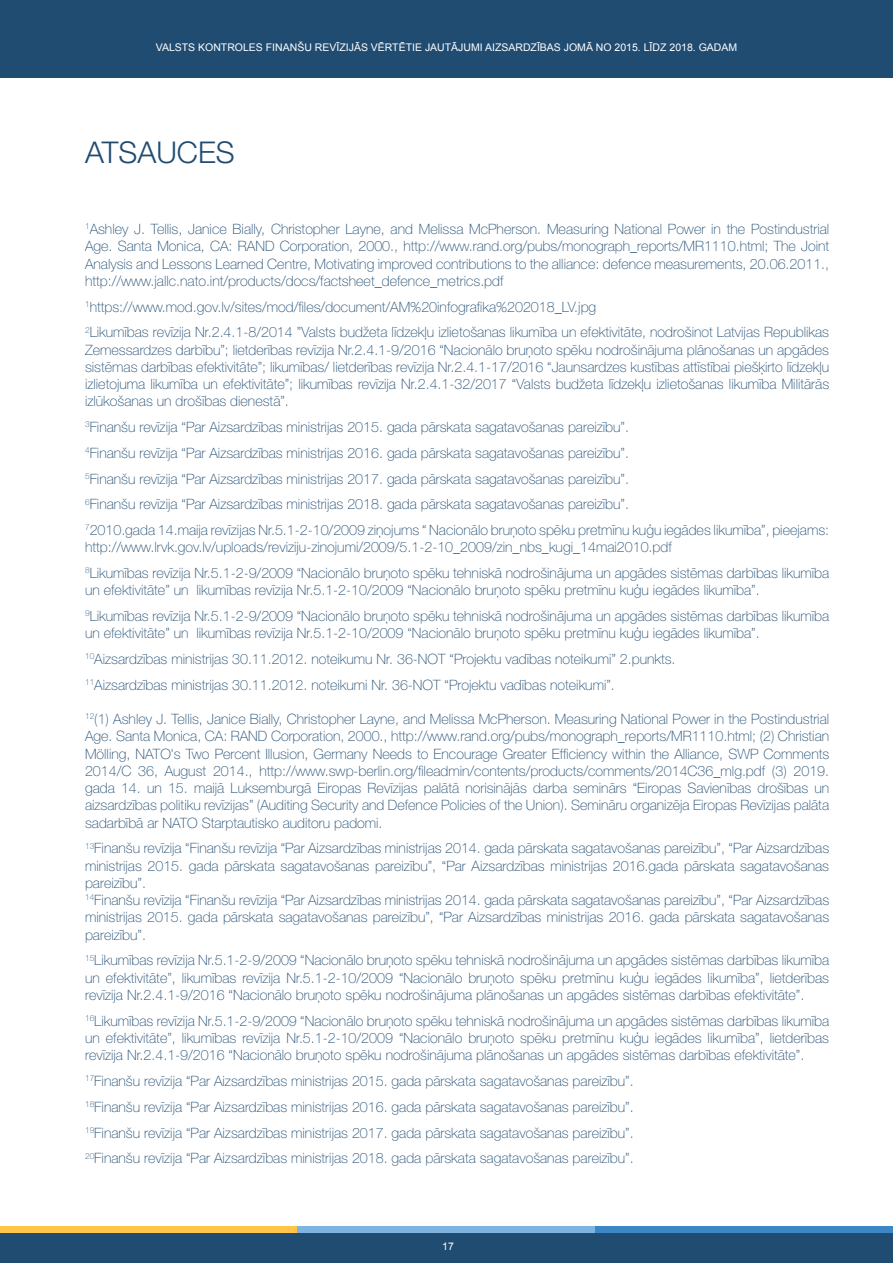
<style>
.page{position:relative;width:893px;height:1263px;background:#fff}
.page>*{position:absolute;margin:0;border:0;box-sizing:border-box;transform-origin:0 0}
.t1{font:300 30px "Helvetica Neue LT Pro";color:#204c72}
.t2{font:100 14.25px/17.2px "Helvetica Neue LT Pro";color:#204c72;text-align:justify}
.t3{font:10.5px "Arial";color:#fff}
</style>
<div class="page">
<div style="left:0;top:0;width:893px;height:78px;background:#204c72"></div>
<div style="left:0;top:1226px;width:893px;height:37px;background:#204c72"></div>
<div style="left:0;top:1226px;width:297px;height:6px;background:#ffc54b"></div>
<div style="left:297px;top:1226px;width:298px;height:6px;background:#7fb3e0"></div>
<div style="left:595px;top:1226px;width:298px;height:6px;background:#3d87c7"></div>
<p class="t3" style="left:156px;top:41px;width:583px">VALSTS KONTROLES FINANŠU REVĪZIJĀS VĒRTĒTIE JAUTĀJUMI AIZSARDZĪBAS JOMĀ NO 2015. LĪDZ 2018. GADAM</p>
<h1 class="t1" style="left:85px;top:134px;width:151px">ATSAUCES</h1>
<p class="t2" style="left:85px;top:220px;width:746px"><sup>1</sup>Ashley J. Tellis, Janice Bially, Christopher Layne, and Melissa McPherson. Measuring National Power in the Postindustrial Age. Santa Monica, CA: RAND Corporation, 2000., http://www.rand.org/pubs/monograph_reports/MR1110.html; The Joint Analysis and Lessons Learned Centre, Motivating improved contributions to the alliance: defence measurements, 20.06.2011., http://www.jallc.nato.int/products/docs/factsheet_defence_metrics.pdf</p>
<p class="t2" style="left:85px;top:294px;width:746px;line-height:25.8px"><sup>1</sup>https://www.mod.gov.lv/sites/mod/files/document/AM%20infografika%202018_LV.jpg<br><sup>2</sup>Likumības revīzija Nr.2.4.1-8/2014 ”Valsts budžeta līdzekļu izlietošanas likumība un efektivitāte, nodrošinot Latvijas Republikas</p>
<p class="t2" style="left:85px;top:341px;width:746px">Zemessardzes darbību”; lietderības revīzija Nr.2.4.1-9/2016 “Nacionālo bruņoto spēku nodrošinājuma plānošanas un apgādes sistēmas darbības efektivitāte”; likumības/ lietderības revīzija Nr.2.4.1-17/2016 “Jaunsardzes kustības attīstībai piešķirto līdzekļu izlietojuma likumība un efektivitāte”; likumības revīzija Nr.2.4.1-32/2017 “Valsts budžeta līdzekļu izlietošanas likumība Militārās izlūkošanas un drošības dienestā”.</p>
<p class="t2" style="left:85px;top:414px;width:746px;line-height:25.8px;text-align:left"><sup>3</sup>Finanšu revīzija “Par Aizsardzības ministrijas 2015. gada pārskata sagatavošanas pareizību”.<br><sup>4</sup>Finanšu revīzija “Par Aizsardzības ministrijas 2016. gada pārskata sagatavošanas pareizību”.<br><sup>5</sup>Finanšu revīzija “Par Aizsardzības ministrijas 2017. gada pārskata sagatavošanas pareizību”.<br><sup>6</sup>Finanšu revīzija “Par Aizsardzības ministrijas 2018. gada pārskata sagatavošanas pareizību”.<br><sup>7</sup>2010.gada 14.maija revīzijas Nr.5.1-2-10/2009 ziņojums “ Nacionālo bruņoto spēku pretmīnu kuģu iegādes likumība”, pieejams:</p>
<p class="t2" style="left:85px;top:534px;width:746px;line-height:25.8px">http://www.lrvk.gov.lv/uploads/reviziju-zinojumi/2009/5.1-2-10_2009/zin_nbs_kugi_14mai2010.pdf<br><sup>8</sup>Likumības revīzija Nr.5.1-2-9/2009 “Nacionālo bruņoto spēku tehniskā nodrošinājuma un apgādes sistēmas darbības likumība</p>
<p class="t2" style="left:85px;top:577px;width:746px;line-height:25.8px">un efektivitāte” un likumības revīzija Nr.5.1-2-10/2009 “Nacionālo bruņoto spēku pretmīnu kuģu iegādes likumība”.<br><sup>9</sup>Likumības revīzija Nr.5.1-2-9/2009 “Nacionālo bruņoto spēku tehniskā nodrošinājuma un apgādes sistēmas darbības likumība</p>
<p class="t2" style="left:85px;top:620px;width:676px;line-height:25.8px;text-align:left">un efektivitāte” un likumības revīzija Nr.5.1-2-10/2009 “Nacionālo bruņoto spēku pretmīnu kuģu iegādes likumība”.<br><sup>10</sup>Aizsardzības ministrijas 30.11.2012. noteikumu Nr. 36-NOT “Projektu vadības noteikumi” 2.punkts.<br><sup>11</sup>Aizsardzības ministrijas 30.11.2012. noteikumi Nr. 36-NOT “Projektu vadības noteikumi”.</p>
<p class="t2" style="left:85px;top:710px;width:746px"><sup>12</sup>(1) Ashley J. Tellis, Janice Bially, Christopher Layne, and Melissa McPherson. Measuring National Power in the Postindustrial Age. Santa Monica, CA: RAND Corporation, 2000., http://www.rand.org/pubs/monograph_reports/MR1110.html; (2) Christian Mölling, NATO's Two Percent Illusion, Germany Needs to Encourage Greater Efficiency within the Alliance, SWP Comments 2014/C 36, August 2014., http://www.swp-berlin.org/fileadmin/contents/products/comments/2014C36_mlg.pdf (3) 2019. gada 14. un 15. maijā Luksemburgā Eiropas Revīzijas palātā norisinājās darba seminārs “Eiropas Savienības drošības un aizsardzības politiku revīzijas” (Auditing Security and Defence Policies of the Union). Semināru organizēja Eiropas Revīzijas palāta sadarbībā ar NATO Starptautisko auditoru padomi.</p>
<p class="t2" style="left:85px;top:840px;width:746px;text-align:left"><sup>13</sup>Finanšu revīzija “Finanšu revīzija “Par Aizsardzības ministrijas 2014. gada pārskata sagatavošanas pareizību”, “Par Aizsardzības ministrijas 2015. gada pārskata sagatavošanas pareizību”, “Par Aizsardzības ministrijas 2016.gada pārskata sagatavošanas pareizību”.<br><sup>14</sup>Finanšu revīzija “Finanšu revīzija “Par Aizsardzības ministrijas 2014. gada pārskata sagatavošanas pareizību”, “Par Aizsardzības ministrijas 2015. gada pārskata sagatavošanas pareizību”, “Par Aizsardzības ministrijas 2016. gada pārskata sagatavošanas pareizību”.</p>
<p class="t2" style="left:85px;top:952px;width:746px"><sup>15</sup>Likumības revīzija Nr.5.1-2-9/2009 “Nacionālo bruņoto spēku tehniskā nodrošinājuma un apgādes sistēmas darbības likumība un efektivitāte”, likumības revīzija Nr.5.1-2-10/2009 “Nacionālo bruņoto spēku pretmīnu kuģu iegādes likumība”, lietderības revīzija Nr.2.4.1-9/2016 “Nacionālo bruņoto spēku nodrošinājuma plānošanas un apgādes sistēmas darbības efektivitāte”.</p>
<p class="t2" style="left:85px;top:1012px;width:746px"><sup>16</sup>Likumības revīzija Nr.5.1-2-9/2009 “Nacionālo bruņoto spēku tehniskā nodrošinājuma un apgādes sistēmas darbības likumība un efektivitāte”, likumības revīzija Nr.5.1-2-10/2009 “Nacionālo bruņoto spēku pretmīnu kuģu iegādes likumība”, lietderības revīzija Nr.2.4.1-9/2016 “Nacionālo bruņoto spēku nodrošinājuma plānošanas un apgādes sistēmas darbības efektivitāte”.</p>
<p class="t2" style="left:85px;top:1068px;width:550px;line-height:25.8px"><sup>17</sup>Finanšu revīzija “Par Aizsardzības ministrijas 2015. gada pārskata sagatavošanas pareizību”.<br><sup>18</sup>Finanšu revīzija “Par Aizsardzības ministrijas 2016. gada pārskata sagatavošanas pareizību”.<br><sup>19</sup>Finanšu revīzija “Par Aizsardzības ministrijas 2017. gada pārskata sagatavošanas pareizību”.<br><sup>20</sup>Finanšu revīzija “Par Aizsardzības ministrijas 2018. gada pārskata sagatavošanas pareizību”.</p>
<p class="t3" style="left:442px;top:1239px;width:13px">17</p>
</div>
